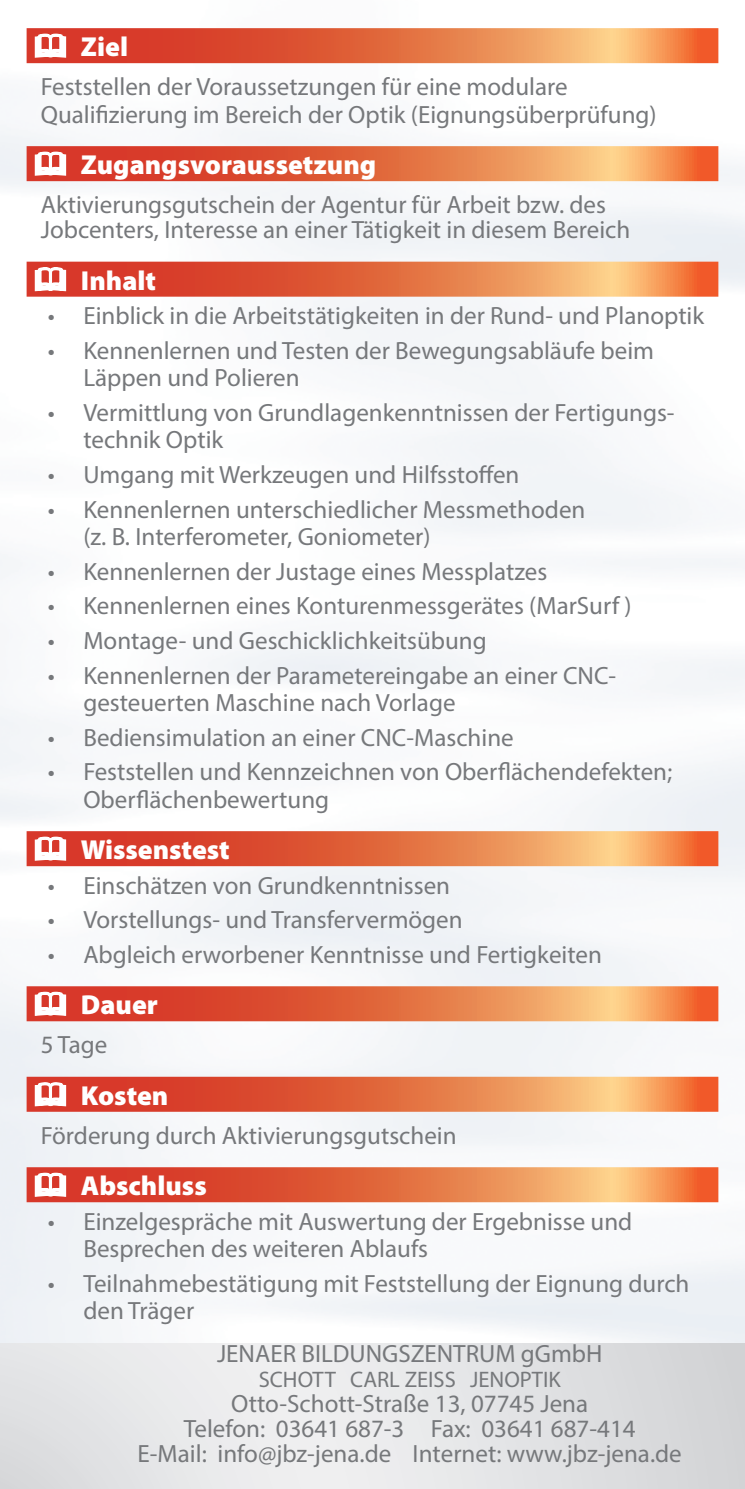
<style>
.page{position:relative;width:745px;height:1489px;background:#fff}
.page>*{position:absolute;margin:0;border:0;box-sizing:border-box;transform-origin:0 0}
.t1{font:900 27.5px "Myriad Pro";color:#fff}
.Einf__Abs__eingerück{font:25px/27.5px "Myriad Pro";color:#76787b}
.kontakt{font:25px "Myriad Pro";color:#76787b}
.kontakt-2{font:22.5px "Myriad Pro";color:#76787b}
</style>
<div class="page">
<img style="left:0;top:28px;width:744px;height:1315px">
<svg style="left:0;top:1343px;width:744px;height:145px;background:#e3e4e6"></svg>
<svg style="left:27px;top:28px;width:691px;height:35px;background:#e57045"></svg>
<svg style="left:27px;top:146px;width:691px;height:35px;background:#e57045"></svg>
<svg style="left:27px;top:262px;width:691px;height:35px;background:#e57146"></svg>
<svg style="left:27px;top:831px;width:691px;height:35px;background:#e57045"></svg>
<svg style="left:27px;top:986px;width:691px;height:35px;background:#e57046"></svg>
<svg style="left:27px;top:1076px;width:691px;height:35px;background:#e57248"></svg>
<svg style="left:27px;top:1167px;width:691px;height:35px;background:#e57046"></svg>
<svg style="left:33px;top:28px;width:34px;height:36px"></svg>
<svg style="left:33px;top:145px;width:34px;height:36px"></svg>
<svg style="left:33px;top:260px;width:34px;height:37px"></svg>
<svg style="left:33px;top:829px;width:34px;height:37px"></svg>
<svg style="left:33px;top:984px;width:34px;height:37px"></svg>
<svg style="left:33px;top:1075px;width:34px;height:37px"></svg>
<svg style="left:33px;top:1165px;width:34px;height:37px"></svg>
<p class="t1" style="left:81px;top:28px;width:49px">Ziel</p>
<p class="Einf__Abs__eingerück" style="left:41px;top:73px;width:617px">Feststellen der Voraussetzungen für eine modulare<br>Qualifizierung im Bereich der Optik (Eignungsüberprüfung)</p>
<p class="t1" style="left:81px;top:146px;width:296px">Zugangsvoraussetzung</p>
<p class="Einf__Abs__eingerück" style="left:41px;top:192px;width:590px;line-height:25px">Aktivierungsgutschein der Agentur für Arbeit bzw. des<br>Jobcenters, Interesse an einer Tätigkeit in diesem Bereich</p>
<p class="t1" style="left:81px;top:262px;width:76px">Inhalt</p>
<p class="Einf__Abs__eingerück" style="left:48px;top:301px;width:657px">• Einblick in die Arbeitstätigkeiten in der Rund- und Planoptik</p>
<p class="Einf__Abs__eingerück" style="left:83px;top:336px;width:572px;text-indent:-35px">• Kennenlernen und Testen der Bewegungsabläufe beim<br>Läppen und Polieren</p>
<p class="Einf__Abs__eingerück" style="left:83px;top:398px;width:592px;text-indent:-35px">• Vermittlung von Grundlagenkenntnissen der Fertigungs&shy;technik Optik</p>
<p class="Einf__Abs__eingerück" style="left:48px;top:460px;width:473px">• Umgang mit Werkzeugen und Hilfsstoffen</p>
<p class="Einf__Abs__eingerück" style="left:83px;top:495px;width:503px;text-indent:-35px">• Kennenlernen unterschiedlicher Messmethoden (z. B. Interferometer, Goniometer)</p>
<p class="Einf__Abs__eingerück" style="left:48px;top:557px;width:500px">• Kennenlernen der Justage eines Messplatzes</p>
<p class="Einf__Abs__eingerück" style="left:48px;top:592px;width:585px">• Kennenlernen eines Konturenmessgerätes (MarSurf )</p>
<p class="Einf__Abs__eingerück" style="left:48px;top:626px;width:440px">• Montage- und Geschicklichkeitsübung</p>
<p class="Einf__Abs__eingerück" style="left:83px;top:661px;width:534px;text-indent:-35px">• Kennenlernen der Parametereingabe an einer CNC&shy;gesteuerten Maschine nach Vorlage</p>
<p class="Einf__Abs__eingerück" style="left:48px;top:723px;width:467px">• Bediensimulation an einer CNC-Maschine</p>
<p class="Einf__Abs__eingerück" style="left:83px;top:757px;width:590px;text-indent:-35px">• Feststellen und Kennzeichnen von Oberflächendefekten;<br>Oberflächenbewertung</p>
<p class="t1" style="left:81px;top:831px;width:150px">Wissenstest</p>
<p class="Einf__Abs__eingerück" style="left:48px;top:871px;width:403px">• Einschätzen von Grundkenntnissen</p>
<p class="Einf__Abs__eingerück" style="left:48px;top:905px;width:416px">• Vorstellungs- und Transfervermögen</p>
<p class="Einf__Abs__eingerück" style="left:48px;top:940px;width:555px">• Abgleich erworbener Kenntnisse und Fertigkeiten</p>
<p class="t1" style="left:81px;top:986px;width:78px">Dauer</p>
<p class="Einf__Abs__eingerück" style="left:41px;top:1030px;width:68px">5 Tage</p>
<p class="t1" style="left:81px;top:1076px;width:89px">Kosten</p>
<p class="Einf__Abs__eingerück" style="left:41px;top:1121px;width:417px">Förderung durch Aktivierungsgutschein</p>
<p class="t1" style="left:81px;top:1167px;width:127px">Abschluss</p>
<p class="Einf__Abs__eingerück" style="left:83px;top:1207px;width:550px;text-indent:-35px">• Einzelgespräche mit Auswertung der Ergebnisse und<br>Besprechen des weiteren Ablaufs</p>
<p class="Einf__Abs__eingerück" style="left:83px;top:1269px;width:607px;text-indent:-35px">• Teilnahmebestätigung mit Feststellung der Eignung durch den Träger</p>
<p class="kontakt" style="left:217px;top:1338px;width:386px">JENAER BILDUNGSZENTRUM gGmbH</p>
<p class="kontakt-2" style="left:259px;top:1365px;width:303px">SCHOTT CARL ZEISS JENOPTIK</p>
<p class="kontakt" style="left:231px;top:1388px;width:358px">Otto-Schott-Straße 13, 07745 Jena</p>
<p class="kontakt" style="left:184px;top:1413px;width:453px">Telefon: 03641 687-3 Fax: 03641 687-414</p>
<p class="kontakt" style="left:137px;top:1438px;width:545px">E-Mail: info@jbz-jena.de Internet: www.jbz-jena.de</p>
</div>
